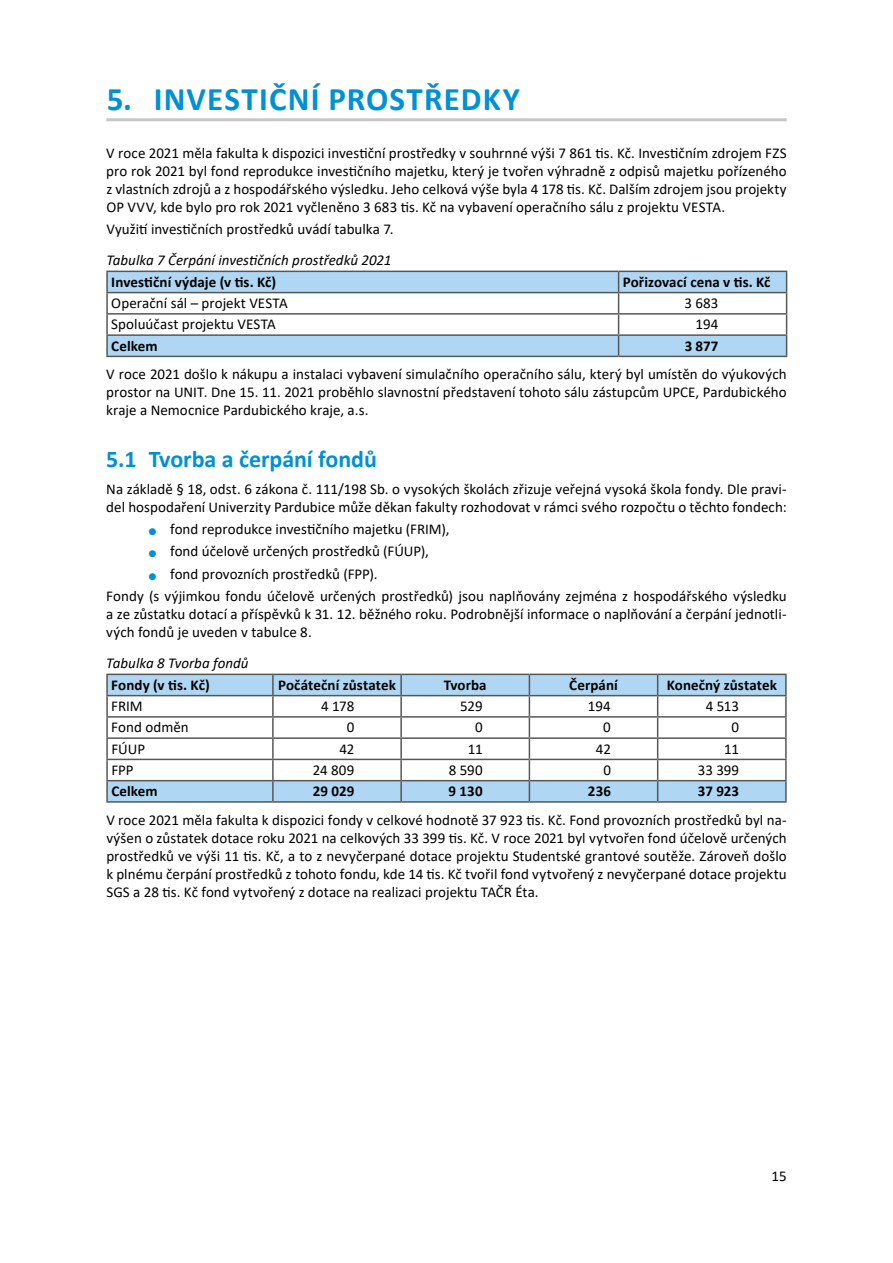
<style>
.page{position:relative;width:893px;height:1263px;background:#fff}
.page>*{position:absolute;margin:0;border:0;box-sizing:border-box;transform-origin:0 0}
.t1{font:700 33px "Calibri";letter-spacing:.035em;color:#0090d7}
.t2{font:700 24px "Calibri";letter-spacing:-.005em;color:#0090d7}
.t3{font:15px/18px "Calibri";letter-spacing:.005em;color:#000;text-align:justify}
.t4{font:700 15px "Calibri";letter-spacing:.005em;color:#000}
.t5{font:italic 15px "Calibri";color:#000}
</style>
<div class="page">
<hr style="left:106px;top:118px;width:681px;height:3px;background:#c6c6c6">
<hr style="left:106px;top:271px;width:513px;height:1px;background:#575756">
<hr style="left:619px;top:271px;width:168px;height:1px;background:#575756">
<svg style="left:106px;top:272px;width:681px;height:84px"></svg>
<hr style="left:106px;top:356px;width:513px;height:1px;background:#575756">
<hr style="left:619px;top:356px;width:168px;height:1px;background:#575756">
<svg style="left:108px;top:675px;width:677px;height:126px;background:#add4f1"></svg>
<svg style="left:108px;top:696px;width:677px;height:84px"></svg>
<hr style="left:272px;top:675px;width:2px;height:20px;background:#575756">
<hr style="left:400px;top:675px;width:2px;height:20px;background:#575756">
<hr style="left:272px;top:696px;width:2px;height:20px;background:#575756">
<hr style="left:400px;top:696px;width:2px;height:20px;background:#575756">
<hr style="left:106px;top:716px;width:167px;height:2px;background:#575756">
<hr style="left:273px;top:716px;width:128px;height:2px;background:#575756">
<svg style="left:272px;top:718px;width:2px;height:19px"></svg>
<hr style="left:401px;top:716px;width:128px;height:2px;background:#575756">
<svg style="left:400px;top:718px;width:2px;height:19px"></svg>
<hr style="left:529px;top:716px;width:129px;height:2px;background:#575756">
<hr style="left:658px;top:716px;width:129px;height:2px;background:#575756">
<hr style="left:106px;top:737px;width:167px;height:2px;background:#575756">
<hr style="left:273px;top:737px;width:128px;height:2px;background:#575756">
<hr style="left:272px;top:739px;width:2px;height:20px;background:#575756">
<hr style="left:401px;top:737px;width:128px;height:2px;background:#575756">
<hr style="left:400px;top:739px;width:2px;height:20px;background:#575756">
<hr style="left:529px;top:737px;width:129px;height:2px;background:#575756">
<hr style="left:658px;top:737px;width:129px;height:2px;background:#575756">
<hr style="left:106px;top:759px;width:167px;height:1px;background:#575756">
<hr style="left:273px;top:759px;width:128px;height:1px;background:#575756">
<hr style="left:272px;top:760px;width:2px;height:20px;background:#575756">
<hr style="left:401px;top:759px;width:128px;height:1px;background:#575756">
<hr style="left:400px;top:760px;width:2px;height:20px;background:#575756">
<hr style="left:529px;top:759px;width:129px;height:1px;background:#575756">
<hr style="left:658px;top:759px;width:129px;height:1px;background:#575756">
<hr style="left:272px;top:781px;width:2px;height:20px;background:#575756">
<hr style="left:400px;top:781px;width:2px;height:20px;background:#575756">
<svg style="left:529px;top:675px;width:1px;height:126px"></svg>
<svg style="left:657px;top:675px;width:1px;height:126px"></svg>
<hr style="left:106px;top:696px;width:2px;height:20px;background:#575756">
<hr style="left:785px;top:696px;width:2px;height:20px;background:#575756">
<svg style="left:106px;top:718px;width:2px;height:19px"></svg>
<svg style="left:785px;top:718px;width:2px;height:19px"></svg>
<hr style="left:106px;top:739px;width:2px;height:20px;background:#575756">
<hr style="left:785px;top:739px;width:2px;height:20px;background:#575756">
<hr style="left:106px;top:760px;width:2px;height:20px;background:#575756">
<hr style="left:785px;top:760px;width:2px;height:20px;background:#575756">
<hr style="left:106px;top:674px;width:167px;height:1px;background:#575756">
<hr style="left:106px;top:675px;width:2px;height:20px;background:#575756">
<hr style="left:273px;top:674px;width:128px;height:1px;background:#575756">
<hr style="left:401px;top:674px;width:128px;height:1px;background:#575756">
<hr style="left:529px;top:674px;width:129px;height:1px;background:#575756">
<hr style="left:658px;top:674px;width:129px;height:1px;background:#575756">
<hr style="left:785px;top:675px;width:2px;height:20px;background:#575756">
<hr style="left:106px;top:695px;width:167px;height:1px;background:#575756">
<hr style="left:273px;top:695px;width:128px;height:1px;background:#575756">
<hr style="left:401px;top:695px;width:128px;height:1px;background:#575756">
<hr style="left:529px;top:695px;width:129px;height:1px;background:#575756">
<hr style="left:658px;top:695px;width:129px;height:1px;background:#575756">
<hr style="left:106px;top:780px;width:167px;height:1px;background:#575756">
<hr style="left:106px;top:781px;width:2px;height:20px;background:#575756">
<hr style="left:273px;top:780px;width:128px;height:1px;background:#575756">
<hr style="left:401px;top:780px;width:128px;height:1px;background:#575756">
<hr style="left:529px;top:780px;width:129px;height:1px;background:#575756">
<hr style="left:658px;top:780px;width:129px;height:1px;background:#575756">
<hr style="left:785px;top:781px;width:2px;height:20px;background:#575756">
<hr style="left:106px;top:801px;width:167px;height:2px;background:#575756">
<hr style="left:273px;top:801px;width:128px;height:2px;background:#575756">
<hr style="left:401px;top:801px;width:128px;height:2px;background:#575756">
<hr style="left:529px;top:801px;width:129px;height:2px;background:#575756">
<hr style="left:658px;top:801px;width:129px;height:2px;background:#575756">
<h1 class="t1" style="left:107px;top:76px;width:415px">5. INVESTIČNÍ PROSTŘEDKY</h1>
<p class="t3" style="left:106px;top:143px;width:682px">V roce 2021 měla fakulta k dispozici investiční prostředky v souhrnné výši 7 861 tis. Kč. Investičním zdrojem FZS pro rok 2021 byl fond reprodukce investičního majetku, který je tvořen výhradně z odpisů majetku pořízeného z vlastních zdrojů a z hospodářského výsledku. Jeho celková výše byla 4 178 tis. Kč. Dalším zdrojem jsou projekty OP VVV, kde bylo pro rok 2021 vyčleněno 3 683 tis. Kč na vybavení operačního sálu z projektu VESTA.</p>
<p class="t3" style="left:106px;top:219px;width:289px">Využití investičních prostředků uvádí tabulka 7.</p>
<p class="t5" style="left:106px;top:249px;width:287px">Tabulka 7 Čerpání investičních prostředků 2021</p>
<p class="t4" style="left:111px;top:271px;width:167px">Investiční výdaje (v tis. Kč)</p>
<p class="t4" style="left:623px;top:271px;width:149px">Pořizovací cena v tis. Kč</p>
<p class="t3" style="left:111px;top:294px;width:178px">Operační sál – projekt VESTA</p>
<p class="t3" style="left:684px;top:294px;width:36px">3 683</p>
<p class="t3" style="left:111px;top:315px;width:166px">Spoluúčast projektu VESTA</p>
<p class="t3" style="left:695px;top:315px;width:25px">194</p>
<p class="t4" style="left:111px;top:335px;width:48px">Celkem</p>
<p class="t4" style="left:685px;top:335px;width:35px">3 877</p>
<p class="t3" style="left:106px;top:365px;width:682px">V roce 2021 došlo k nákupu a instalaci vybavení simulačního operačního sálu, který byl umístěn do výukových prostor na UNIT. Dne 15. 11. 2021 proběhlo slavnostní představení tohoto sálu zástupcům UPCE, Pardubického kraje a Nemocnice Pardubického kraje, a.s.</p>
<h2 class="t2" style="left:106px;top:442px;width:272px">5.1 Tvorba a čerpání fondů</h2>
<p class="t3" style="left:106px;top:479px;width:682px">Na základě § 18, odst. 6 zákona č. 111/198 Sb. o vysokých školách zřizuje veřejná vysoká škola fondy. Dle pravi&shy;del hospodaření Univerzity Pardubice může děkan fakulty rozhodovat v rámci svého rozpočtu o těchto fondech:</p>
<p class="t3" style="left:170px;top:520px;width:281px">fond reprodukce investičního majetku (FRIM),</p>
<p class="t3" style="left:170px;top:542px;width:260px">fond účelově určených prostředků (FÚUP),</p>
<p class="t3" style="left:170px;top:564px;width:209px">fond provozních prostředků (FPP).</p>
<p class="t3" style="left:106px;top:586px;width:682px">Fondy (s výjimkou fondu účelově určených prostředků) jsou naplňovány zejména z hospodářského výsledku</p>
<p class="t3" style="left:106px;top:604px;width:682px">a ze zůstatku dotací a příspěvků k 31. 12. běžného roku. Podrobnější informace o naplňování a čerpání jednotli&shy;vých fondů je uveden v tabulce 8.</p>
<p class="t5" style="left:106px;top:652px;width:144px">Tabulka 8 Tvorba fondů</p>
<p class="t4" style="left:111px;top:674px;width:100px">Fondy (v tis. Kč)</p>
<p class="t4" style="left:278px;top:674px;width:119px">Počáteční zůstatek</p>
<p class="t4" style="left:444px;top:674px;width:44px">Tvorba</p>
<p class="t4" style="left:569px;top:674px;width:50px">Čerpání</p>
<p class="t4" style="left:667px;top:674px;width:112px">Konečný zůstatek</p>
<p class="t3" style="left:111px;top:697px;width:33px">FRIM</p>
<p class="t3" style="left:321px;top:697px;width:35px">4 178</p>
<p class="t3" style="left:460px;top:697px;width:24px">529</p>
<p class="t3" style="left:588px;top:697px;width:25px">194</p>
<p class="t3" style="left:706px;top:697px;width:35px">4 513</p>
<p class="t3" style="left:111px;top:718px;width:79px">Fond odměn</p>
<p class="t3" style="left:347px;top:718px;width:9px">0</p>
<p class="t3" style="left:475px;top:718px;width:9px">0</p>
<p class="t3" style="left:603px;top:718px;width:9px">0</p>
<p class="t3" style="left:732px;top:718px;width:9px">0</p>
<p class="t3" style="left:111px;top:739px;width:35px">FÚUP</p>
<p class="t3" style="left:339px;top:739px;width:16px">42</p>
<p class="t3" style="left:468px;top:739px;width:17px">11</p>
<p class="t3" style="left:596px;top:739px;width:16px">42</p>
<p class="t3" style="left:724px;top:739px;width:17px">11</p>
<p class="t3" style="left:111px;top:760px;width:24px">FPP</p>
<p class="t3" style="left:313px;top:760px;width:43px">24 809</p>
<p class="t3" style="left:449px;top:760px;width:35px">8 590</p>
<p class="t3" style="left:603px;top:760px;width:9px">0</p>
<p class="t3" style="left:698px;top:760px;width:43px">33 399</p>
<p class="t4" style="left:111px;top:780px;width:48px">Celkem</p>
<p class="t4" style="left:313px;top:780px;width:43px">29 029</p>
<p class="t4" style="left:449px;top:780px;width:36px">9 130</p>
<p class="t4" style="left:588px;top:780px;width:24px">236</p>
<p class="t4" style="left:698px;top:780px;width:43px">37 923</p>
<p class="t3" style="left:106px;top:810px;width:682px">V roce 2021 měla fakulta k dispozici fondy v celkové hodnotě 37 923 tis. Kč. Fond provozních prostředků byl na&shy;výšen o zůstatek dotace roku 2021 na celkových 33 399 tis. Kč. V roce 2021 byl vytvořen fond účelově určených prostředků ve výši 11 tis. Kč, a to z nevyčerpané dotace projektu Studentské grantové soutěže. Zároveň došlo k plnému čerpání prostředků z tohoto fondu, kde 14 tis. Kč tvořil fond vytvořený z nevyčerpané dotace projektu SGS a 28 tis. Kč fond vytvořený z dotace na realizaci projektu TAČR Éta.</p>
<p class="t3" style="left:771px;top:1167px;width:17px">15</p>
</div>
